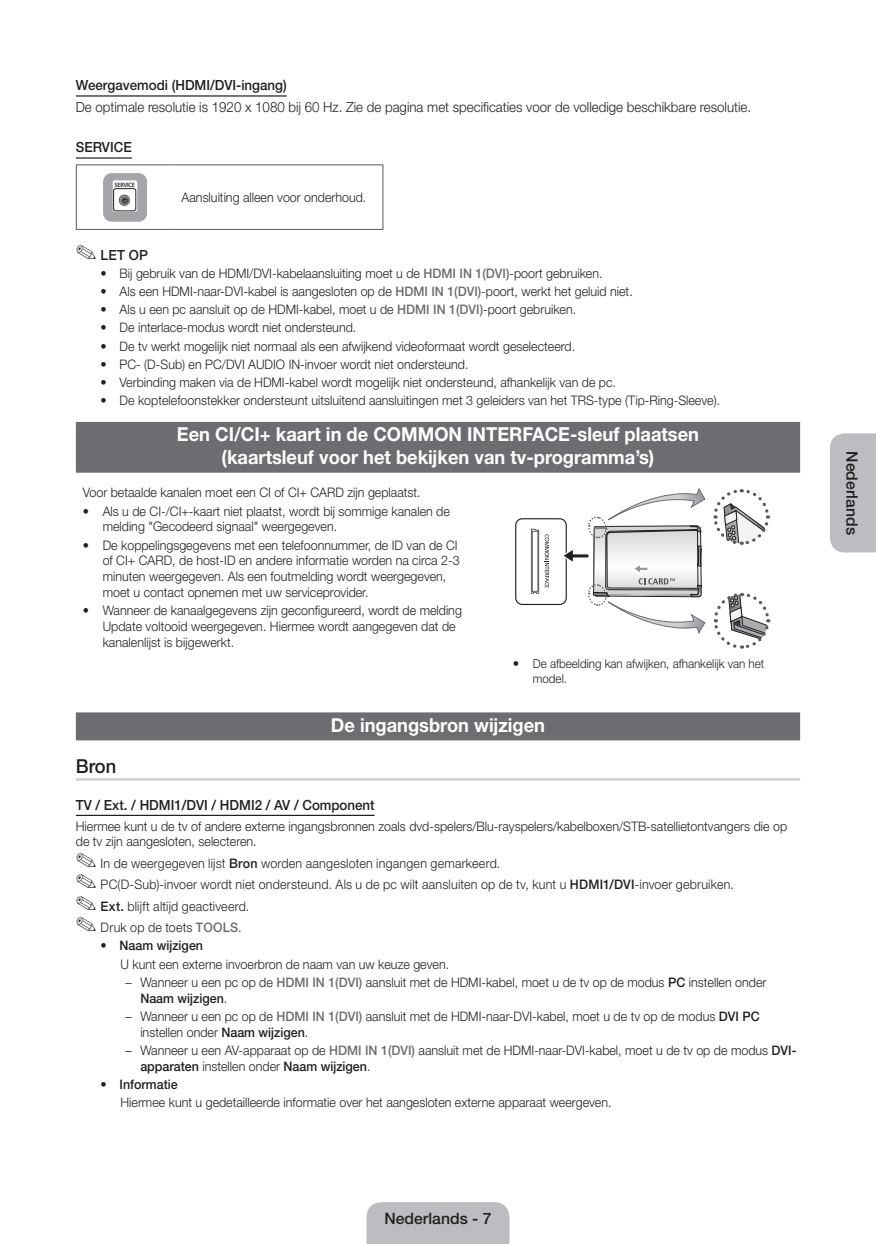
<style>
.page{position:relative;width:876px;height:1244px;background:#fff}
.page>*{position:absolute;margin:0;border:0;box-sizing:border-box;transform-origin:0 0}
.Title_1_2line{font:700 19.25px/23.1px "Helvetica Neue LT Pro";color:#fff;text-align:center;scale:.95 1}
.Title_1{font:700 19.25px "Helvetica Neue LT Pro";color:#fff;scale:.95 1}
.Title_2_line{font:500 19.25px "Helvetica Neue LT Pro";color:#231f20;scale:.95 1}
.t1{font:500 15.75px "Helvetica Neue LT Pro";color:#231f20}
.Body_0{font:300 14px "Helvetica Neue LT Pro";color:#231f20;scale:.95 1}
.Body_line{font:500 14px "Helvetica Neue LT Pro";color:#231f20;scale:.95 1}
.Body_0-2{font:300 13.12px/15.8px "Helvetica Neue LT Pro";color:#231f20;scale:.95 1}
.Body_2{font:300 13.12px "Helvetica Neue LT Pro";color:#231f20;scale:.95 1}
.Body_0-3{font:300 13.12px "Helvetica Neue LT Pro";letter-spacing:.02em;color:#231f20;scale:.95 1}
.t2{font:500 13.12px "Helvetica Neue LT Pro";color:#231f20;scale:.95 1}
.t3{font:300 12.25px/14.7px "Helvetica Neue LT Pro";color:#231f20;scale:.95 1}
.t4{font:600 6.3px "Myriad Pro";letter-spacing:-.025em;color:#231f20;scale:.95 1}
.s1{font-weight:500;color:#6c6d70}
.s2{font-weight:500}
.s3{font-weight:300}
</style>
<div class="page">
<div style="left:367px;top:1202px;width:142px;height:41px;background:#bcbdc0"></div>
<div style="left:830px;top:433px;width:46px;height:119px;background:#bcbdc0"></div>
<hr style="left:76px;top:157px;width:56px;height:2px;background:#231f20">
<div style="left:76px;top:422px;width:724px;height:50px;background:#6c6d70"></div>
<div style="left:76px;top:712px;width:724px;height:28px;background:#6c6d70"></div>
<hr style="left:76px;top:778px;width:724px;height:2px;background:#d1d2d4">
<hr style="left:76px;top:814px;width:299px;height:1px;background:#231f20">
<hr style="left:76px;top:164px;width:99px;height:1px;background:#57585a">
<hr style="left:76px;top:165px;width:1px;height:64px;background:#57585a">
<hr style="left:175px;top:164px;width:208px;height:1px;background:#57585a">
<hr style="left:382px;top:165px;width:1px;height:64px;background:#57585a">
<hr style="left:76px;top:229px;width:99px;height:1px;background:#57585a">
<hr style="left:175px;top:229px;width:208px;height:1px;background:#57585a">
<svg style="left:103px;top:173px;width:44px;height:48px"></svg>
<svg style="left:713px;top:489px;width:57px;height:56px"></svg>
<div style="left:515px;top:518px;width:52px;height:87px;border:1px solid #231f20;border-radius:7px"></div>
<svg style="left:531px;top:528px;width:8px;height:65px"></svg>
<svg style="left:545px;top:534px;width:4px;height:53px"></svg>
<svg style="left:713px;top:592px;width:58px;height:57px"></svg>
<svg style="left:560px;top:488px;width:146px;height:146px"></svg>
<hr style="left:76px;top:95px;width:211px;height:2px;background:#231f20">
<p class="Body_line" style="left:76px;top:77px;width:223px">Weergavemodi (HDMI/DVI-ingang)</p>
<p class="Body_0" style="left:76px;top:99px;width:712px">De optimale resolutie is 1920 x 1080 bij 60 Hz. Zie de pagina met specificaties voor de volledige beschikbare resolutie.</p>
<p class="Body_line" style="left:76px;top:139px;width:60px">SERVICE</p>
<p class="t4" style="left:115px;top:180px;width:23px">SERVICE</p>
<p class="Body_0-2" style="left:182px;top:189px;width:196px">Aansluiting alleen voor onderhoud.</p>
<p class="Body_line" style="left:76px;top:246px;width:77px">✎ LET OP</p>
<p class="Body_0-2" style="left:100px;top:265px;width:530px">• Bij gebruik van de HDMI/DVI-kabelaansluiting moet u de <span class="s1">HDMI IN 1(DVI)</span>-poort gebruiken.</p>
<p class="Body_0-2" style="left:100px;top:283px;width:562px">• Als een HDMI-naar-DVI-kabel is aangesloten op de <span class="s1">HDMI IN 1(DVI)</span>-poort, werkt het geluid niet.</p>
<p class="Body_0-2" style="left:100px;top:301px;width:502px">• Als u een pc aansluit op de HDMI-kabel, moet u de <span class="s1">HDMI IN 1(DVI)</span>-poort gebruiken.</p>
<p class="Body_0-2" style="left:100px;top:319px;width:271px">• De interlace-modus wordt niet ondersteund.</p>
<p class="Body_0-2" style="left:100px;top:338px;width:501px">• De tv werkt mogelijk niet normaal als een afwijkend videoformaat wordt geselecteerd.</p>
<p class="Body_0-2" style="left:100px;top:356px;width:389px">• PC- (D-Sub) en PC/DVI AUDIO IN-invoer wordt niet ondersteund.</p>
<p class="Body_0-2" style="left:100px;top:374px;width:544px">• Verbinding maken via de HDMI-kabel wordt mogelijk niet ondersteund, afhankelijk van de pc.</p>
<p class="Body_0-2" style="left:100px;top:392px;width:654px">• De koptelefoonstekker ondersteunt uitsluitend aansluitingen met 3 geleiders van het TRS-type (Tip-Ring-Sleeve).</p>
<p class="Title_1_2line" style="left:177px;top:422px;width:551px">Een CI/CI+ kaart in de COMMON INTERFACE-sleuf plaatsen (kaartsleuf voor het bekijken van tv-programma’s)</p>
<p class="Body_0-2" style="left:83px;top:484px;width:357px">Voor betaalde kanalen moet een CI of CI+ CARD zijn geplaatst.</p>
<p class="Body_0-2" style="left:103px;top:502px;width:367px;text-indent:-20px">• Als u de CI-/CI+-kaart niet plaatst, wordt bij sommige kanalen de melding "Gecodeerd signaal" weergegeven.</p>
<p class="Body_0-2" style="left:103px;top:536px;width:377px;text-indent:-20px">• De koppelingsgegevens met een telefoonnummer, de ID van de CI of CI+ CARD, de host-ID en andere informatie worden na circa 2-3 minuten weergegeven. Als een foutmelding wordt weergegeven, moet u contact opnemen met uw serviceprovider.</p>
<p class="Body_0-2" style="left:103px;top:602px;width:380px;text-indent:-20px">• Wanneer de kanaalgegevens zijn geconfigureerd, wordt de melding<br>Update voltooid weergegeven. Hiermee wordt aangegeven dat de kanalenlijst is bijgewerkt.</p>
<p class="t3" style="left:533px;top:656px;width:245px">De afbeelding kan afwijken, afhankelijk van het model.</p>
<p class="Title_1" style="left:331px;top:713px;width:227px">De ingangsbron wijzigen</p>
<p class="Title_2_line" style="left:76px;top:754px;width:44px">Bron</p>
<p class="Body_line" style="left:76px;top:796px;width:316px">TV / Ext. / HDMI1/DVI / HDMI2 / AV / Component</p>
<p class="Body_0-2" style="left:76px;top:817px;width:750px">Hiermee kunt u de tv of andere externe ingangsbronnen zoals dvd-spelers/Blu-rayspelers/kabelboxen/STB-satellietontvangers die op de tv zijn aangesloten, selecteren.</p>
<p class="Body_0-3" style="left:76px;top:854px;width:448px">✎ In de weergegeven lijst <span class="s2">Bron</span> worden aangesloten ingangen gemarkeerd.</p>
<p class="Body_0-2" style="left:76px;top:876px;width:694px">✎ PC(D-Sub)-invoer wordt niet ondersteund. Als u de pc wilt aansluiten op de tv, kunt u <span class="s2">HDMI1/DVI</span>-invoer gebruiken.</p>
<p class="Body_0-2" style="left:76px;top:897px;width:184px">✎ <span class="s2">Ext.</span> blijft altijd geactiveerd.</p>
<p class="Body_0-2" style="left:76px;top:919px;width:176px">✎ Druk op de toets <span class="s1">TOOLS</span>.</p>
<p class="t2" style="left:100px;top:937px;width:110px"><span class="s3">•</span> Naam wijzigen</p>
<p class="Body_2" style="left:121px;top:955px;width:347px">U kunt een externe invoerbron de naam van uw keuze geven.</p>
<p class="Body_0-2" style="left:140px;top:973px;width:661px;text-indent:-15px">– Wanneer u een pc op de <span class="s1">HDMI IN 1(DVI)</span> aansluit met de HDMI-kabel, moet u de tv op de modus <span class="s2">PC</span> instellen onder<br><span class="s2">Naam wijzigen</span>.</p>
<p class="Body_0-2" style="left:140px;top:1007px;width:654px;text-indent:-15px">– Wanneer u een pc op de <span class="s1">HDMI IN 1(DVI)</span> aansluit met de HDMI-naar-DVI-kabel, moet u de tv op de modus <span class="s2">DVI PC </span>instellen onder <span class="s2">Naam wijzigen</span>.</p>
<p class="Body_0-2" style="left:140px;top:1041px;width:692px;text-indent:-15px">– Wanneer u een AV-apparaat op de <span class="s1">HDMI IN 1(DVI)</span> aansluit met de HDMI-naar-DVI-kabel, moet u de tv op de modus <span class="s2">DVI&shy;apparaten</span> instellen onder <span class="s2">Naam wijzigen</span>.</p>
<p class="t2" style="left:100px;top:1075px;width:83px"><span class="s3">•</span> Informatie</p>
<p class="Body_2" style="left:121px;top:1094px;width:518px">Hiermee kunt u gedetailleerde informatie over het aangesloten externe apparaat weergeven.</p>
<p class="t1" style="left:384px;top:1208px;width:109px">Nederlands - 7</p>
<p class="t1" style="left:862px;top:451px;width:85px;rotate:90deg">Nederlands</p>
</div>
